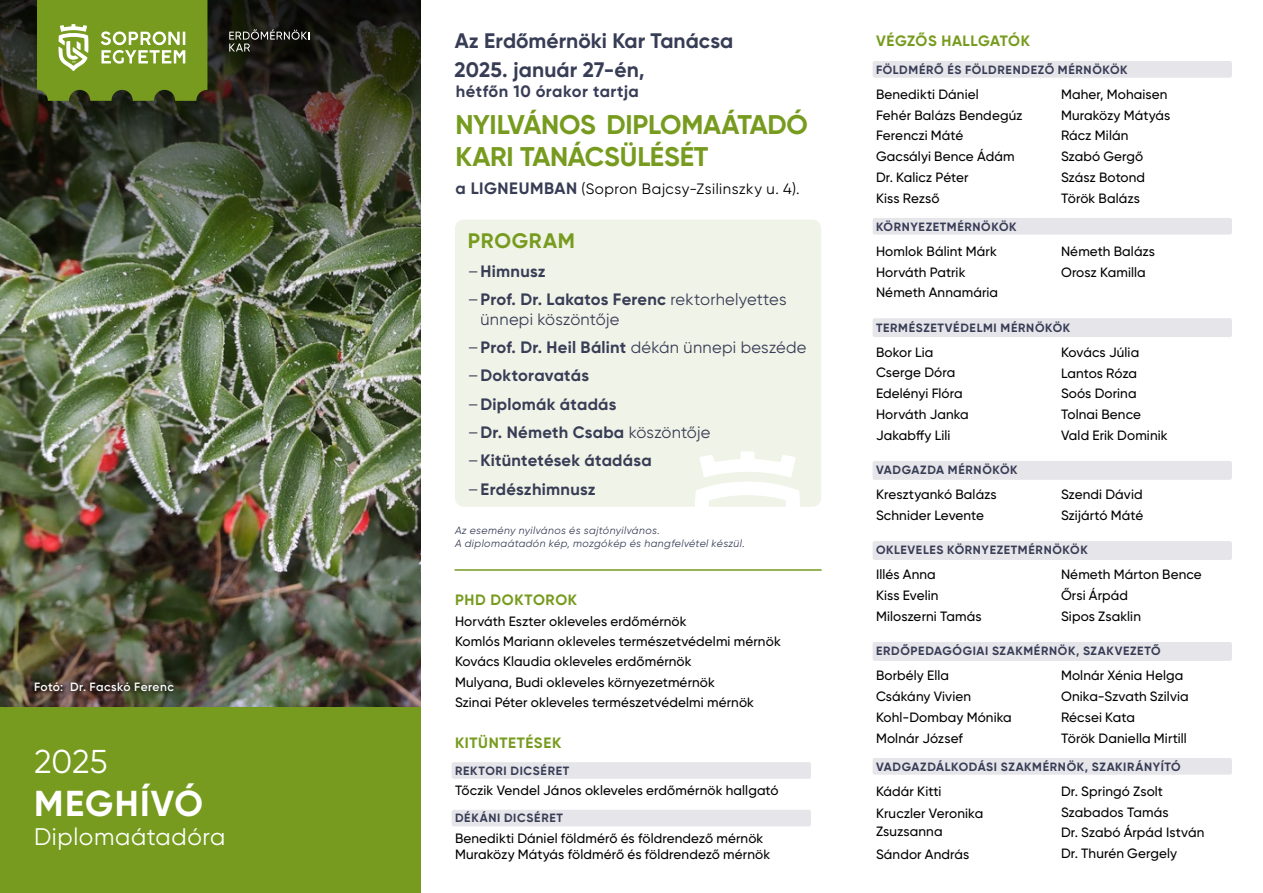
<style>
.page{position:relative;width:1263px;height:893px;background:#fff}
.page>*{position:absolute;margin:0;border:0;box-sizing:border-box;transform-origin:0 0}
.t1{font:700 36px "Gilroy";letter-spacing:.035em;color:#fff}
.t2{font:33px "Gilroy";color:#fff}
.t3{font:700 27px/32.4px "Gilroy";letter-spacing:-.015em;color:#779b1e}
.t4{font:24px "Gilroy";letter-spacing:.025em;color:#fff}
.t5{font:700 21px/29.4px "Gilroy";color:#383d56}
.t6{font:700 21px "Gilroy";letter-spacing:.035em;color:#779b1e}
.t7{font:700 16.5px/28.3px "Gilroy";letter-spacing:.015em;color:#383d56}
.t8{font:15px "Gilroy";letter-spacing:.035em;color:#000}
.t9{font:700 15px "Gilroy";letter-spacing:.04em;color:#779b1e}
.t10{font:500 13.5px/20.9px "Gilroy";letter-spacing:.01em;color:#000}
.t11{font:700 12px "Gilroy";letter-spacing:.055em;color:#383d56}
.t12{font:600 12px "Gilroy";letter-spacing:.035em;color:#fff}
.t13{font:italic 10.5px/12.6px "Gilroy";letter-spacing:.035em;color:#383d56}
.s1{font-weight:700;font-size:16.5px;color:#383d56}
.s2{font-weight:400}
</style>
<div class="page">
<img style="left:0;top:294px;width:421px;height:414px">
<img style="left:0;top:0;width:421px;height:294px">
<div style="left:0;top:708px;width:421px;height:185px;background:#779b1e"></div>
<svg style="left:30px;top:678px;width:148px;height:18px;background:#433a2d"></svg>
<svg style="left:229px;top:29px;width:80px;height:22px;background:#383932"></svg>
<svg style="left:37px;top:0;width:170px;height:101px;background:#809f34"></svg>
<div style="left:455px;top:220px;width:366px;height:287px;background:#f0f3e7;border-radius:9px"></div>
<div style="left:873px;top:61px;width:359px;height:17px;background:#e6e6ea;border-radius:2px"></div>
<div style="left:873px;top:218px;width:359px;height:17px;background:#e6e6ea;border-radius:2px"></div>
<div style="left:873px;top:318px;width:359px;height:19px;background:#e6e6ea;border-radius:2px"></div>
<div style="left:873px;top:461px;width:359px;height:19px;background:#e6e6ea;border-radius:2px"></div>
<div style="left:873px;top:541px;width:359px;height:19px;background:#e6e6ea;border-radius:2px"></div>
<div style="left:873px;top:642px;width:359px;height:19px;background:#e6e6ea;border-radius:2px"></div>
<div style="left:873px;top:758px;width:359px;height:17px;background:#e6e6ea;border-radius:2px"></div>
<div style="left:452px;top:762px;width:359px;height:17px;background:#e6e6ea;border-radius:2px"></div>
<div style="left:452px;top:810px;width:359px;height:16px;background:#e6e6ea;border-radius:2px"></div>
<svg style="left:695px;top:451px;width:105px;height:56px"></svg>
<hr style="left:455px;top:569px;width:366px;height:2px;background:#779b1e">
<p class="t12" style="left:34px;top:679px;width:141px">Fotó: Dr. Facskó Ferenc</p>
<h2 class="t2" style="left:34px;top:741px;width:75px">2025</h2>
<h1 class="t1" style="left:34px;top:781px;width:170px">MEGHÍVÓ</h1>
<h3 class="t4" style="left:34px;top:822px;width:193px">Diplomaátadóra</h3>
<h3 class="t5" style="left:455px;top:26px;width:280px">Az Erdőmérnöki Kar Tanácsa<br>2025. január 27-én,</h3>
<p class="t7" style="left:456px;top:77px;width:185px">hétfőn 10 órakor tartja</p>
<h3 class="t3" style="left:455px;top:108px;width:354px">NYILVÁNOS DIPLOMAÁTADÓ<br>KARI TANÁCSÜLÉSÉT</h3>
<p class="t8" style="left:456px;top:180px;width:345px"><span class="s1">a LIGNEUMBAN</span> (Sopron Bajcsy-Zsilinszky u. 4).</p>
<h3 class="t6" style="left:468px;top:228px;width:109px">PROGRAM</h3>
<p class="t7" style="left:468px;top:257px;width:320px"><span class="s2">–</span>Himnusz<br><span class="s2">–</span>Prof. Dr. Lakatos Ferenc <span class="s2">rektorhelyettes</span></p>
<p class="t7" style="left:468px;top:305px;width:340px;text-indent:13px"><span class="s2">ünnepi köszöntője<br>–</span>Prof. Dr. Heil Bálint <span class="s2">dékán ünnepi beszéde –</span>Doktoravatás<br><span class="s2">–</span>Diplomák átadás<br><span class="s2">–</span>Dr. Németh Csaba <span class="s2">köszöntője –</span>Kitüntetések átadása<br><span class="s2">–</span>Erdészhimnusz</p>
<p class="t13" style="left:455px;top:524px;width:291px">Az esemény nyilvános és sajtónyilvános.<br>A diplomaátadón kép, mozgókép és hangfelvétel készül.</p>
<p class="t9" style="left:455px;top:590px;width:124px">PHD DOKTOROK</p>
<p class="t10" style="left:455px;top:610px;width:327px;line-height:20.4px">Horváth Eszter okleveles erdőmérnök<br>Komlós Mariann okleveles természetvédelmi mérnök Kovács Klaudia okleveles erdőmérnök<br>Mulyana, Budi okleveles környezetmérnök<br>Szinai Péter okleveles természetvédelmi mérnök</p>
<p class="t9" style="left:455px;top:733px;width:108px">KITÜNTETÉSEK</p>
<p class="t11" style="left:455px;top:763px;width:116px">REKTORI DICSÉRET</p>
<p class="t10" style="left:455px;top:780px;width:325px">Tőczik Vendel János okleveles erdőmérnök hallgató</p>
<p class="t11" style="left:455px;top:811px;width:109px">DÉKÁNI DICSÉRET</p>
<p class="t10" style="left:455px;top:830px;width:317px;line-height:16.2px">Benedikti Dániel földmérő és földrendező mérnök<br>Muraközy Mátyás földmérő és földrendező mérnök</p>
<p class="t9" style="left:876px;top:31px;width:155px">VÉGZŐS HALLGATÓK</p>
<p class="t11" style="left:876px;top:62px;width:253px">FÖLDMÉRŐ ÉS FÖLDRENDEZŐ MÉRNÖKÖK</p>
<p class="t10" style="left:876px;top:83px;width:148px">Benedikti Dániel<br>Fehér Balázs Bendegúz<br>Ferenczi Máté<br>Gacsályi Bence Ádám<br>Dr. Kalicz Péter<br>Kiss Rezső</p>
<p class="t10" style="left:1061px;top:83px;width:111px">Maher, Mohaisen<br>Muraközy Mátyás<br>Rácz Milán<br>Szabó Gergő<br>Szász Botond<br>Török Balázs</p>
<p class="t11" style="left:876px;top:219px;width:142px">KÖRNYEZETMÉRNÖKÖK</p>
<p class="t10" style="left:876px;top:240px;width:124px">Homlok Bálint Márk<br>Horváth Patrik<br>Németh Annamária</p>
<p class="t10" style="left:1061px;top:240px;width:96px">Németh Balázs<br>Orosz Kamilla</p>
<p class="t11" style="left:876px;top:320px;width:196px">TERMÉSZETVÉDELMI MÉRNÖKÖK</p>
<p class="t10" style="left:876px;top:341px;width:94px">Bokor Lia<br>Cserge Dóra<br>Edelényi Flóra<br>Horváth Janka<br>Jakabffy Lili</p>
<p class="t10" style="left:1061px;top:341px;width:108px">Kovács Júlia<br>Lantos Róza<br>Soós Dorina<br>Tolnai Bence<br>Vald Erik Dominik</p>
<p class="t11" style="left:876px;top:462px;width:143px">VADGAZDA MÉRNÖKÖK</p>
<p class="t10" style="left:876px;top:484px;width:122px">Kresztyankó Balázs<br>Schnider Levente</p>
<p class="t10" style="left:1061px;top:484px;width:84px">Szendi Dávid<br>Szijártó Máté</p>
<p class="t11" style="left:876px;top:543px;width:213px">OKLEVELES KÖRNYEZETMÉRNÖKÖK</p>
<p class="t10" style="left:876px;top:564px;width:107px">Illés Anna<br>Kiss Evelin<br>Miloszerni Tamás</p>
<p class="t10" style="left:1061px;top:564px;width:142px">Németh Márton Bence<br>Őrsi Árpád<br>Sipos Zsaklin</p>
<p class="t11" style="left:876px;top:644px;width:286px">ERDŐPEDAGÓGIAI SZAKMÉRNÖK, SZAKVEZETŐ</p>
<p class="t10" style="left:876px;top:665px;width:137px">Borbély Ella<br>Csákány Vivien<br>Kohl-Dombay Mónika<br>Molnár József</p>
<p class="t10" style="left:1061px;top:665px;width:129px">Molnár Xénia Helga<br>Onika-Szvath Szilvia<br>Récsei Kata<br>Török Daniella Mirtill</p>
<p class="t11" style="left:876px;top:759px;width:306px">VADGAZDÁLKODÁSI SZAKMÉRNÖK, SZAKIRÁNYÍTÓ</p>
<p class="t10" style="left:876px;top:780px;width:109px;line-height:22.5px">Kádár Kitti<br>Kruczler Veronika</p>
<p class="t10" style="left:876px;top:820px;width:95px;line-height:22.5px">Zsuzsanna<br>Sándor András</p>
<p class="t10" style="left:1061px;top:780px;width:145px">Dr. Springó Zsolt<br>Szabados Tamás<br>Dr. Szabó Árpád István<br>Dr. Thurén Gergely</p>
</div>
